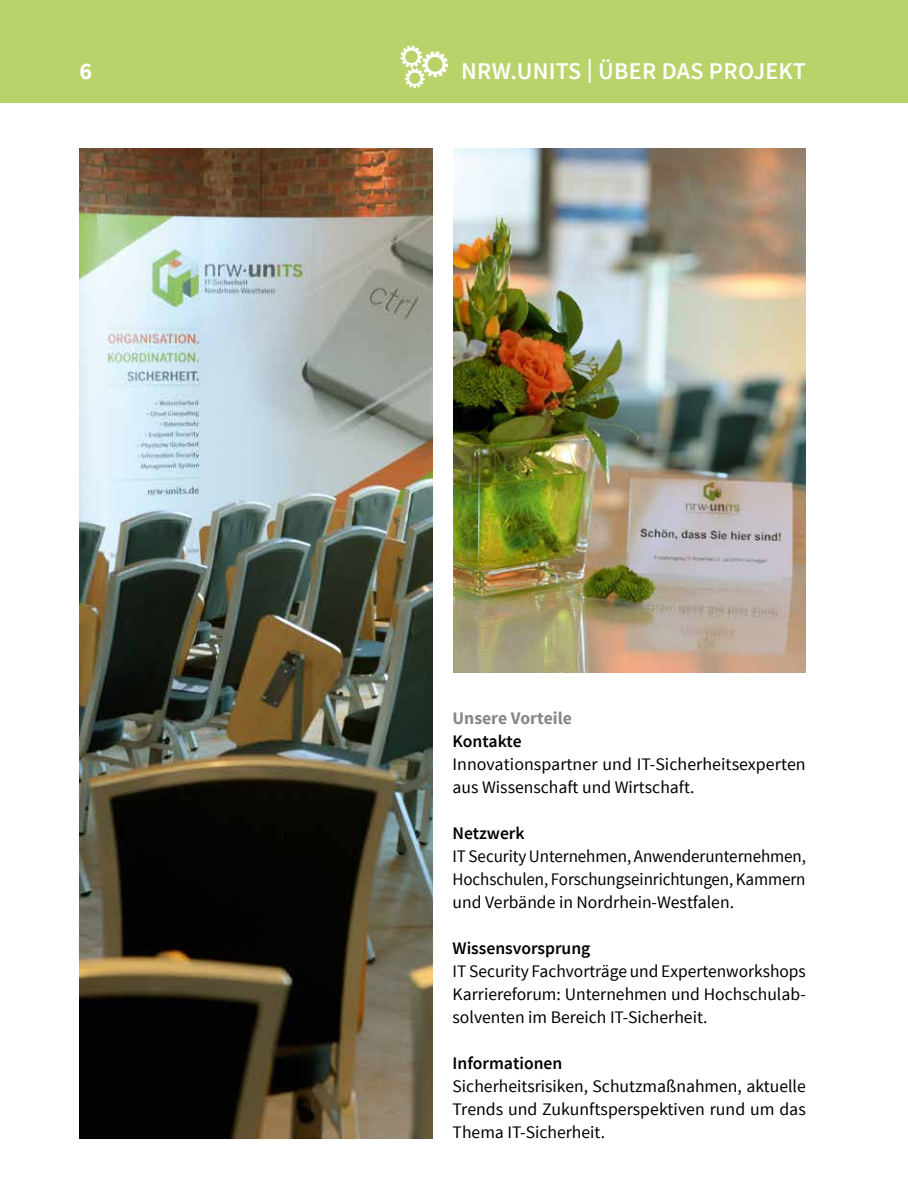
<style>
.page{position:relative;width:908px;height:1191px;background:#fff}
.page>*{position:absolute;margin:0;border:0;box-sizing:border-box;transform-origin:0 0}
.t1{font:600 24px "Source Sans Pro";letter-spacing:.01em;color:#fff}
.t2{font:700 24px "Source Sans Pro";color:#fff}
.t3{font:17.6px/23px "Source Sans Pro";color:#000;text-align:justify}
.t4{font:600 17.6px "Source Sans Pro";color:#000}
.t5{font:700 17.6px "Source Sans Pro";color:#878786}
</style>
<div class="page">
<div style="left:0;top:0;width:907px;height:103px;background:#b9d36b"></div>
<img style="left:79px;top:149px;width:353px;height:989px">
<img style="left:453px;top:149px;width:352px;height:523px">
<svg style="left:400px;top:46px;width:48px;height:42px"></svg>
<h1 class="t2" style="left:79px;top:56px;width:14px">6</h1>
<h1 class="t1" style="left:461px;top:56px;width:346px">NRW.UNITS | ÜBER DAS PROJEKT</h1>
<p class="t5" style="left:452px;top:707px;width:121px">Unsere Vorteile</p>
<p class="t4" style="left:452px;top:730px;width:71px">Kontakte</p>
<p class="t3" style="left:452px;top:753px;width:354px">Innovationspartner und IT-Sicherheitsexperten aus Wissenschaft und Wirtschaft.</p>
<p class="t4" style="left:452px;top:822px;width:74px">Netzwerk</p>
<p class="t3" style="left:452px;top:845px;width:355px">IT Security Unternehmen, Anwenderunternehmen, Hochschulen, Forschungseinrichtungen, Kammern und Verbände in Nordrhein-Westfalen.</p>
<p class="t4" style="left:452px;top:937px;width:139px">Wissensvorsprung</p>
<p class="t3" style="left:452px;top:960px;width:354px">IT Security Fachvorträge und Expertenworkshops Karriereforum: Unternehmen und Hochschulab&shy;solventen im Bereich IT-Sicherheit.</p>
<p class="t4" style="left:452px;top:1052px;width:111px">Informationen</p>
<p class="t3" style="left:452px;top:1075px;width:354px">Sicherheitsrisiken, Schutzmaßnahmen, aktuelle Trends und Zukunftsperspektiven rund um das Thema IT-Sicherheit.</p>
</div>
